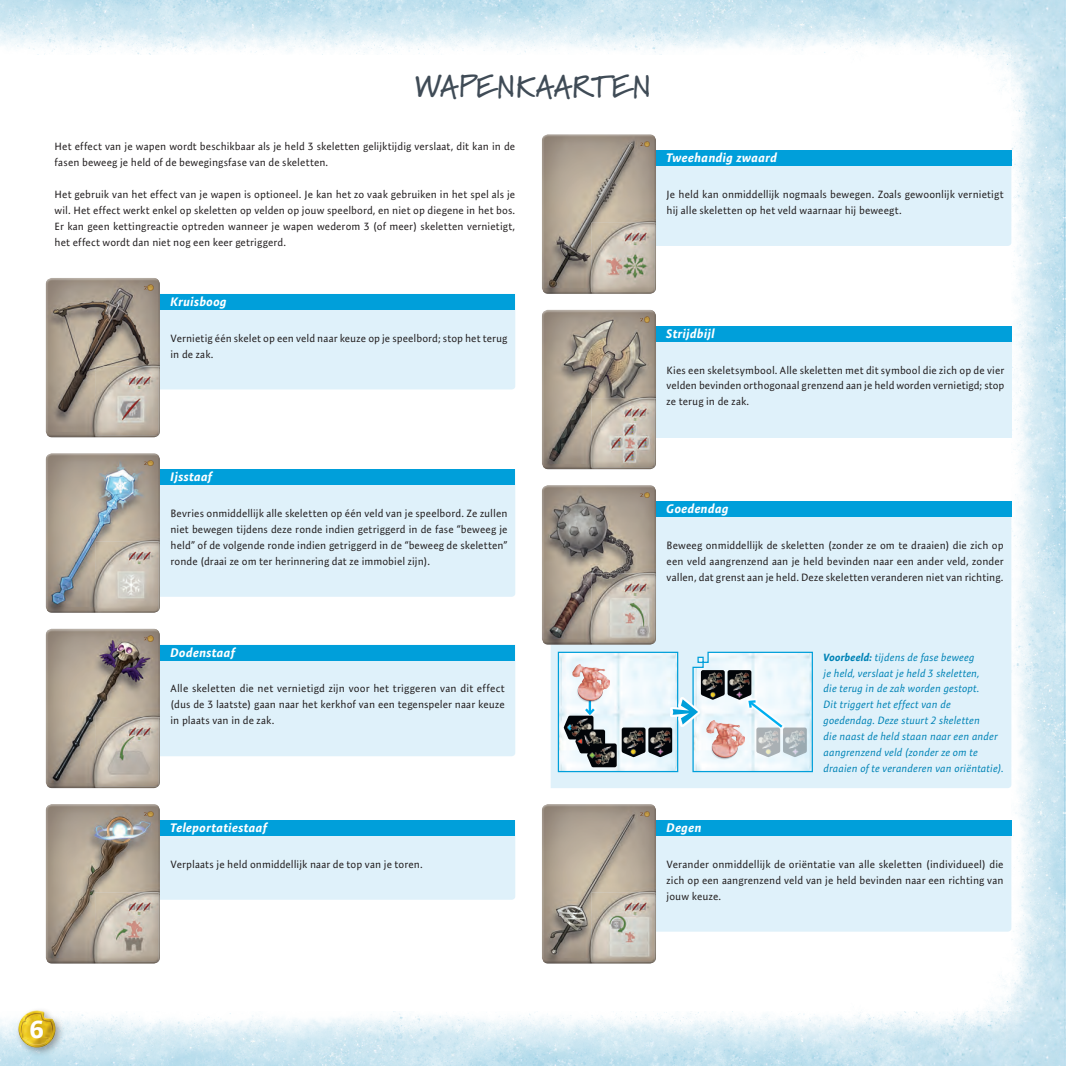
<style>
.page{position:relative;width:1066px;height:1066px;background:#fff}
.page>*{position:absolute;margin:0;border:0;box-sizing:border-box;transform-origin:0 0}
.t1{font:700 31.25px "Marydale";letter-spacing:.01em;color:#3f4b56;scale:.96 1}
.t2{font:700 25px "Expo Sans Pro";color:#fff}
.t3{font:italic 700 12.5px "Expo Sans Pro";letter-spacing:.025em;color:#fff}
.t4{font:10.62px/16px "Expo Sans Pro";letter-spacing:.005em;color:#231f20;text-align:justify}
.t5{font:italic 10.62px/16px "Expo Sans Pro";letter-spacing:.005em;color:#0083b6}
.s1{font-weight:700}
</style>
<div class="page">
<img style="left:0;top:1011px;width:766px;height:55px">
<img style="left:0;top:0;width:766px;height:55px">
<img style="left:1011px;top:300px;width:55px;height:466px">
<img style="left:766px;top:0;width:300px;height:300px">
<img style="left:766px;top:766px;width:300px;height:300px">
<div style="left:551px;top:517px;width:460px;height:271px;background:#dff1fa"></div>
<div style="left:551px;top:501px;width:460px;height:16px;background:#009fda"></div>
<div style="left:658px;top:836px;width:353px;height:96px;background:#dff1fa"></div>
<div style="left:551px;top:820px;width:460px;height:16px;background:#009fda"></div>
<div style="left:162px;top:485px;width:353px;height:112px;background:#dff1fa"></div>
<div style="left:55px;top:469px;width:460px;height:16px;background:#009fda"></div>
<div style="left:162px;top:661px;width:353px;height:95px;background:#dff1fa"></div>
<div style="left:55px;top:645px;width:460px;height:16px;background:#009fda"></div>
<div style="left:551px;top:326px;width:460px;height:111px;background:#dff1fa"></div>
<div style="left:551px;top:326px;width:460px;height:16px;background:#009fda"></div>
<svg style="left:658px;top:141px;width:353px;height:105px;background:#bfe5f5"></svg>
<div style="left:541px;top:135px;width:117px;height:159px;background:#231f20;opacity:.3"></div>
<svg style="left:162px;top:820px;width:353px;height:80px;background:#b2e0f3"></svg>
<div style="left:45px;top:805px;width:117px;height:159px;background:#231f20;opacity:.3"></div>
<div style="left:541px;top:805px;width:117px;height:159px;background:#231f20;opacity:.3"></div>
<div style="left:45px;top:454px;width:117px;height:159px;background:#231f20;opacity:.3"></div>
<svg style="left:162px;top:294px;width:353px;height:95px;background:#b9e3f4"></svg>
<div style="left:45px;top:275px;width:117px;height:159px;background:#fff;opacity:.5"></div>
<div style="left:45px;top:279px;width:117px;height:159px;background:#231f20;opacity:.3"></div>
<div style="left:45px;top:629px;width:117px;height:160px;background:#231f20;opacity:.3"></div>
<div style="left:541px;top:307px;width:117px;height:159px;background:#fff;opacity:.5"></div>
<div style="left:541px;top:311px;width:117px;height:159px;background:#231f20;opacity:.3"></div>
<div style="left:558px;top:652px;width:120px;height:119px;background:#231f20;opacity:.3"></div>
<div style="left:541px;top:486px;width:117px;height:159px;background:#231f20;opacity:.3"></div>
<div style="left:15px;top:1007px;width:51px;height:51px;background:#231f20;opacity:.4"></div>
<img style="left:10px;top:1007px;width:53px;height:49px">
<svg style="left:564px;top:651px;width:249px;height:122px"></svg>
<h1 class="t1" style="left:415px;top:68px;width:248px">WAPENKAARTEN</h1>
<p class="t4" style="left:55px;top:138px;width:462px">Het effect van je wapen wordt beschikbaar als je held 3 skeletten gelijktijdig verslaat, dit kan in de fasen beweeg je held of de bewegingsfase van de skeletten.</p>
<p class="t4" style="left:55px;top:186px;width:462px">Het gebruik van het effect van je wapen is optioneel. Je kan het zo vaak gebruiken in het spel als je wil. Het effect werkt enkel op skeletten op velden op jouw speelbord, en niet op diegene in het bos.<br>Er kan geen kettingreactie optreden wanneer je wapen wederom 3 (of meer) skeletten vernietigt, het effect wordt dan niet nog een keer getriggerd.</p>
<p class="t3" style="left:667px;top:151px;width:112px">Tweehandig zwaard</p>
<p class="t4" style="left:667px;top:186px;width:338px">Je held kan onmiddellijk nogmaals bewegen. Zoals gewoonlijk vernietigt hij alle skeletten op het veld waarnaar hij beweegt.</p>
<p class="t3" style="left:171px;top:294px;width:58px">Kruisboog</p>
<p class="t4" style="left:171px;top:330px;width:338px">Vernietig één skelet op een veld naar keuze op je speelbord; stop het terug in de zak.</p>
<p class="t3" style="left:667px;top:326px;width:50px">Strijdbijl</p>
<p class="t4" style="left:667px;top:362px;width:339px">Kies een skeletsymbool. Alle skeletten met dit symbool die zich op de vier velden bevinden orthogonaal grenzend aan je held worden vernietigd; stop ze terug in de zak.</p>
<p class="t3" style="left:171px;top:469px;width:43px">Ijsstaaf</p>
<p class="t4" style="left:171px;top:505px;width:339px">Bevries onmiddellijk alle skeletten op één veld van je speelbord. Ze zullen niet bewegen tijdens deze ronde indien getriggerd in de fase “beweeg je held” of de volgende ronde indien getriggerd in de “beweeg de skeletten” ronde (draai ze om ter herinnering dat ze immobiel zijn).</p>
<p class="t3" style="left:171px;top:645px;width:66px">Dodenstaaf</p>
<p class="t4" style="left:171px;top:681px;width:336px">Alle skeletten die net vernietigd zijn voor het triggeren van dit effect (dus de 3 laatste) gaan naar het kerkhof van een tegenspeler naar keuze in plaats van in de zak.</p>
<p class="t3" style="left:171px;top:820px;width:98px">Teleportatiestaaf</p>
<p class="t4" style="left:171px;top:856px;width:254px">Verplaats je held onmiddellijk naar de top van je toren.</p>
<p class="t3" style="left:667px;top:501px;width:63px">Goedendag</p>
<p class="t4" style="left:667px;top:537px;width:338px">Beweeg onmiddellijk de skeletten (zonder ze om te draaien) die zich op een veld aangrenzend aan je held bevinden naar een ander veld, zonder vallen, dat grenst aan je held. Deze skeletten veranderen niet van richting.</p>
<p class="t5" style="left:823px;top:649px;width:182px"><span class="s1">Voorbeeld:</span> tijdens de fase beweeg<br>je held, verslaat je held 3 skeletten,<br>die terug in de zak worden gestopt.<br>Dit triggert het effect van de goedendag. Deze stuurt 2 skeletten<br>die naast de held staan naar een ander aangrenzend veld (zonder ze om te draaien of te veranderen van oriëntatie).</p>
<p class="t3" style="left:667px;top:820px;width:36px">Degen</p>
<p class="t4" style="left:667px;top:856px;width:338px">Verander onmiddellijk de oriëntatie van alle skeletten (individueel) die zich op een aangrenzend veld van je held bevinden naar een richting van jouw keuze.</p>
<h2 class="t2" style="left:30px;top:1014px;width:16px">6</h2>
</div>
